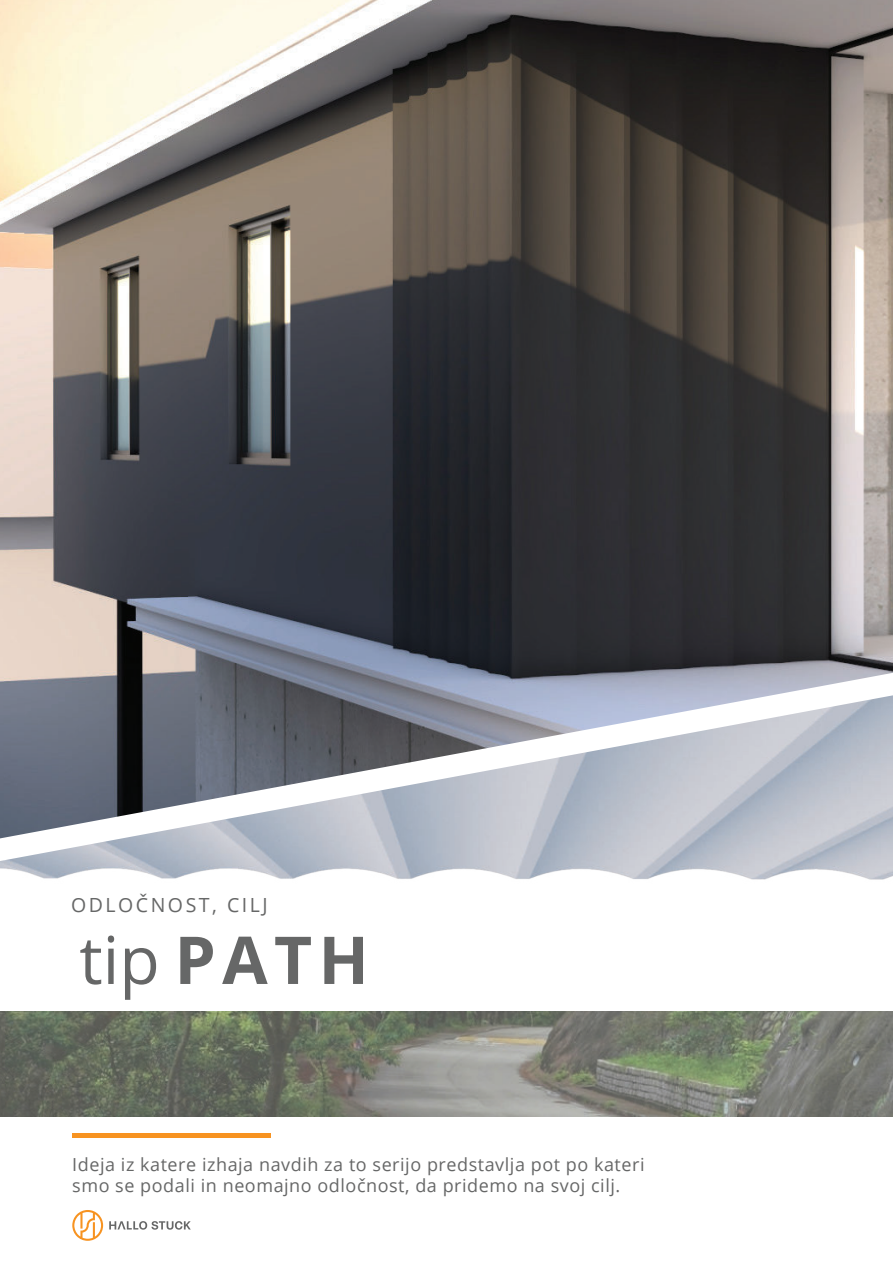
<style>
.page{position:relative;width:893px;height:1263px;background:#fff}
.page>*{position:absolute;margin:0;border:0;box-sizing:border-box;transform-origin:0 0}
.t1{font:700 66px "Open Sans";color:#666767}
.t2{font:19.5px "Open Sans";letter-spacing:.13em;color:#666767}
.t3{font:18px/21.6px "Open Sans";letter-spacing:.03em;color:#666767}
.s1{font-weight:400}
</style>
<div class="page">
<img style="left:0;top:838px;width:893px;height:42px">
<img style="left:0;top:0;width:893px;height:838px">
<div style="left:72px;top:1133px;width:198px;height:5px;background:#f79321"></div>
<img style="left:0;top:1012px;width:893px;height:105px">
<svg style="left:72px;top:1210px;width:31px;height:31px"></svg>
<svg style="left:109px;top:1221px;width:82px;height:9px"></svg>
<p class="t2" style="left:71px;top:891px;width:198px">ODLOČNOST, CILJ</p>
<h1 class="t1" style="left:79px;top:922px;width:291px"><span class="s1">tip</span> PATH</h1>
<p class="t3" style="left:72px;top:1155px;width:574px">Ideja iz katere izhaja navdih za to serijo predstavlja pot po kateri smo se podali in neomajno odločnost, da pridemo na svoj cilj.</p>
</div>
